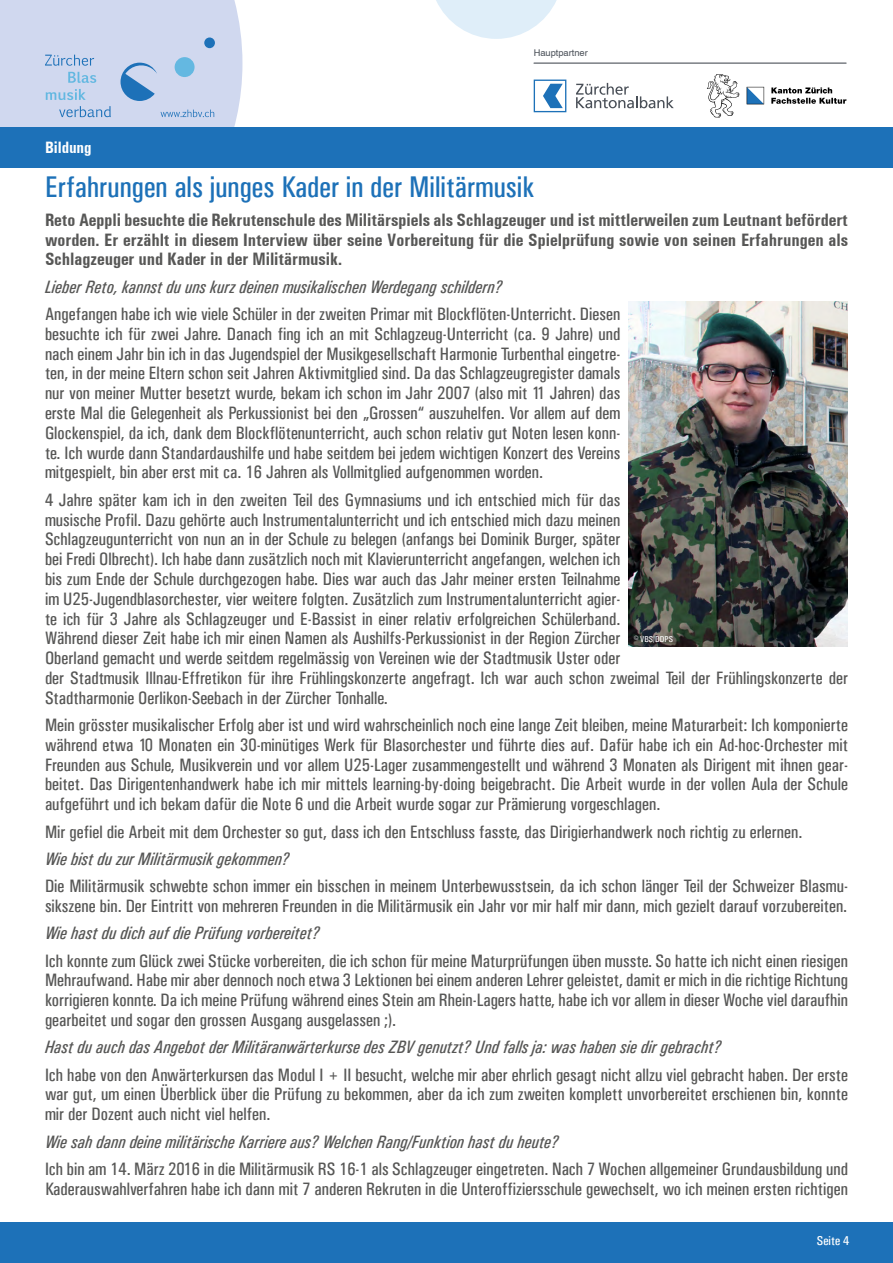
<style>
.page{position:relative;width:893px;height:1263px;background:#fff}
.page>*{position:absolute;margin:0;border:0;box-sizing:border-box;transform-origin:0 0}
.t1{font:30px "Univers Condensed";color:#1d71b8}
.t2{font:18px/19.8px "Univers Condensed";color:#575756;text-align:justify}
.t3{font:italic 18px "Univers Condensed";color:#575756}
.t4{font:700 condensed 18px/19.8px "Univers";color:#575756;text-align:justify}
.t5{font:700 condensed 16.5px "Univers";color:#fff}
.t6{font:12.9px "Univers Condensed";color:#fff;scale:1.05 1}
.t7{font:9.3px "Helvetica";color:#4a5058}
.t8{font:8.55px "Univers Condensed";color:#fff;scale:1.05 1}
</style>
<div class="page">
<svg style="left:436px;top:0;width:121px;height:39px"></svg>
<div style="left:0;top:1223px;width:893px;height:40px;background:#1d71b8"></div>
<div style="left:0;top:128px;width:893px;height:40px;background:#1d71b8"></div>
<svg style="left:0;top:0;width:242px;height:128px;background:#c6d3ec"></svg>
<svg style="left:534px;top:80px;width:32px;height:32px"></svg>
<svg style="left:576px;top:83px;width:98px;height:25px"></svg>
<svg style="left:771px;top:87px;width:75px;height:17px"></svg>
<svg style="left:707px;top:74px;width:32px;height:44px"></svg>
<svg style="left:747px;top:87px;width:17px;height:17px"></svg>
<hr style="left:534px;top:63px;width:312px;height:1px;background:#4a5058">
<img style="left:628px;top:302px;width:220px;height:345px">
<p class="t7" style="left:534px;top:47px;width:56px">Hauptpartner</p>
<p class="t5" style="left:45px;top:138px;width:48px">Bildung</p>
<h1 class="t1" style="left:45px;top:169px;width:491px">Erfahrungen als junges Kader in der Militärmusik</h1>
<p class="t4" style="left:45px;top:210px;width:804px">Reto Aeppli besuchte die Rekrutenschule des Militärspiels als Schlagzeuger und ist mittlerweilen zum Leutnant befördert worden. Er erzählt in diesem Interview über seine Vorbereitung für die Spielprüfung sowie von seinen Erfahrungen als Schlagzeuger und Kader in der Militärmusik.</p>
<p class="t3" style="left:45px;top:276px;width:459px">Lieber Reto, kannst du uns kurz deinen musikalischen Werdegang schildern?</p>
<p class="t2" style="left:45px;top:304px;width:577px">Angefangen habe ich wie viele Schüler in der zweiten Primar mit Blockflöten-Unterricht. Diesen besuchte ich für zwei Jahre. Danach fing ich an mit Schlagzeug-Unterricht (ca. 9 Jahre) und nach einem Jahr bin ich in das Jugendspiel der Musikgesellschaft Harmonie Turbenthal eingetre&shy;ten, in der meine Eltern schon seit Jahren Aktivmitglied sind. Da das Schlagzeugregister damals nur von meiner Mutter besetzt wurde, bekam ich schon im Jahr 2007 (also mit 11 Jahren) das erste Mal die Gelegenheit als Perkussionist bei den „Grossen“ auszuhelfen. Vor allem auf dem Glockenspiel, da ich, dank dem Blockflötenunterricht, auch schon relativ gut Noten lesen konn&shy;te. Ich wurde dann Standardaushilfe und habe seitdem bei jedem wichtigen Konzert des Vereins mitgespielt, bin aber erst mit ca. 16 Jahren als Vollmitglied aufgenommen worden.</p>
<p class="t2" style="left:45px;top:490px;width:804px;text-align:left">4 Jahre später kam ich in den zweiten Teil des Gymnasiums und ich entschied mich für das<br>musische Profil. Dazu gehörte auch Instrumentalunterricht und ich entschied mich dazu meinen<br>Schlagzeugunterricht von nun an in der Schule zu belegen (anfangs bei Dominik Burger, später<br>bei Fredi Olbrecht). Ich habe dann zusätzlich noch mit Klavierunterricht angefangen, welchen ich<br>bis zum Ende der Schule durchgezogen habe. Dies war auch das Jahr meiner ersten Teilnahme<br>im U25-Jugendblasorchester, vier weitere folgten. Zusätzlich zum Instrumentalunterricht agier-<br>te ich für 3 Jahre als Schlagzeuger und E-Bassist in einer relativ erfolgreichen Schülerband.<br>Während dieser Zeit habe ich mir einen Namen als Aushilfs-Perkussionist in der Region Zürcher<br>Oberland gemacht und werde seitdem regelmässig von Vereinen wie der Stadtmusik Uster oder<br>der Stadtmusik Illnau-Effretikon für ihre Frühlingskonzerte angefragt. Ich war auch schon zweimal Teil der Frühlingskonzerte der Stadtharmonie Oerlikon-Seebach in der Zürcher Tonhalle.</p>
<p class="t2" style="left:45px;top:715px;width:804px">Mein grösster musikalischer Erfolg aber ist und wird wahrscheinlich noch eine lange Zeit bleiben, meine Maturarbeit: Ich komponierte während etwa 10 Monaten ein 30-minütiges Werk für Blasorchester und führte dies auf. Dafür habe ich ein Ad-hoc-Orchester mit Freunden aus Schule, Musikverein und vor allem U25-Lager zusammengestellt und während 3 Monaten als Dirigent mit ihnen gear&shy;beitet. Das Dirigentenhandwerk habe ich mir mittels learning-by-doing beigebracht. Die Arbeit wurde in der vollen Aula der Schule aufgeführt und ich bekam dafür die Note 6 und die Arbeit wurde sogar zur Prämierung vorgeschlagen.</p>
<p class="t2" style="left:45px;top:821px;width:759px">Mir gefiel die Arbeit mit dem Orchester so gut, dass ich den Entschluss fasste, das Dirigierhandwerk noch richtig zu erlernen.</p>
<p class="t3" style="left:45px;top:848px;width:246px">Wie bist du zur Militärmusik gekommen?</p>
<p class="t2" style="left:45px;top:876px;width:804px">Die Militärmusik schwebte schon immer ein bisschen in meinem Unterbewusstsein, da ich schon länger Teil der Schweizer Blasmu&shy;sikszene bin. Der Eintritt von mehreren Freunden in die Militärmusik ein Jahr vor mir half mir dann, mich gezielt darauf vorzubereiten.</p>
<p class="t3" style="left:45px;top:922px;width:276px">Wie hast du dich auf die Prüfung vorbereitet?</p>
<p class="t2" style="left:45px;top:950px;width:804px">Ich konnte zum Glück zwei Stücke vorbereiten, die ich schon für meine Maturprüfungen üben musste. So hatte ich nicht einen riesigen Mehraufwand. Habe mir aber dennoch noch etwa 3 Lektionen bei einem anderen Lehrer geleistet, damit er mich in die richtige Richtung korrigieren konnte. Da ich meine Prüfung während eines Stein am Rhein-Lagers hatte, habe ich vor allem in dieser Woche viel daraufhin gearbeitet und sogar den grossen Ausgang ausgelassen ;).</p>
<p class="t3" style="left:45px;top:1036px;width:678px">Hast du auch das Angebot der Militäranwärterkurse des ZBV genutzt? Und falls ja: was haben sie dir gebracht?</p>
<p class="t2" style="left:45px;top:1064px;width:804px">Ich habe von den Anwärterkursen das Modul I + II besucht, welche mir aber ehrlich gesagt nicht allzu viel gebracht haben. Der erste war gut, um einen Überblick über die Prüfung zu bekommen, aber da ich zum zweiten komplett unvorbereitet erschienen bin, konnte mir der Dozent auch nicht viel helfen.</p>
<p class="t3" style="left:45px;top:1131px;width:515px">Wie sah dann deine militärische Karriere aus? Welchen Rang/Funktion hast du heute?</p>
<p class="t2" style="left:45px;top:1159px;width:804px">Ich bin am 14. März 2016 in die Militärmusik RS 16-1 als Schlagzeuger eingetreten. Nach 7 Wochen allgemeiner Grundausbildung und<br>Kaderauswahlverfahren habe ich dann mit 7 anderen Rekruten in die Unteroffiziersschule gewechselt, wo ich meinen ersten richtigen</p>
<p class="t8" style="left:634px;top:634px;width:39px">© VBS/DDPS</p>
<p class="t6" style="left:817px;top:1233px;width:33px">Seite 4</p>
</div>
